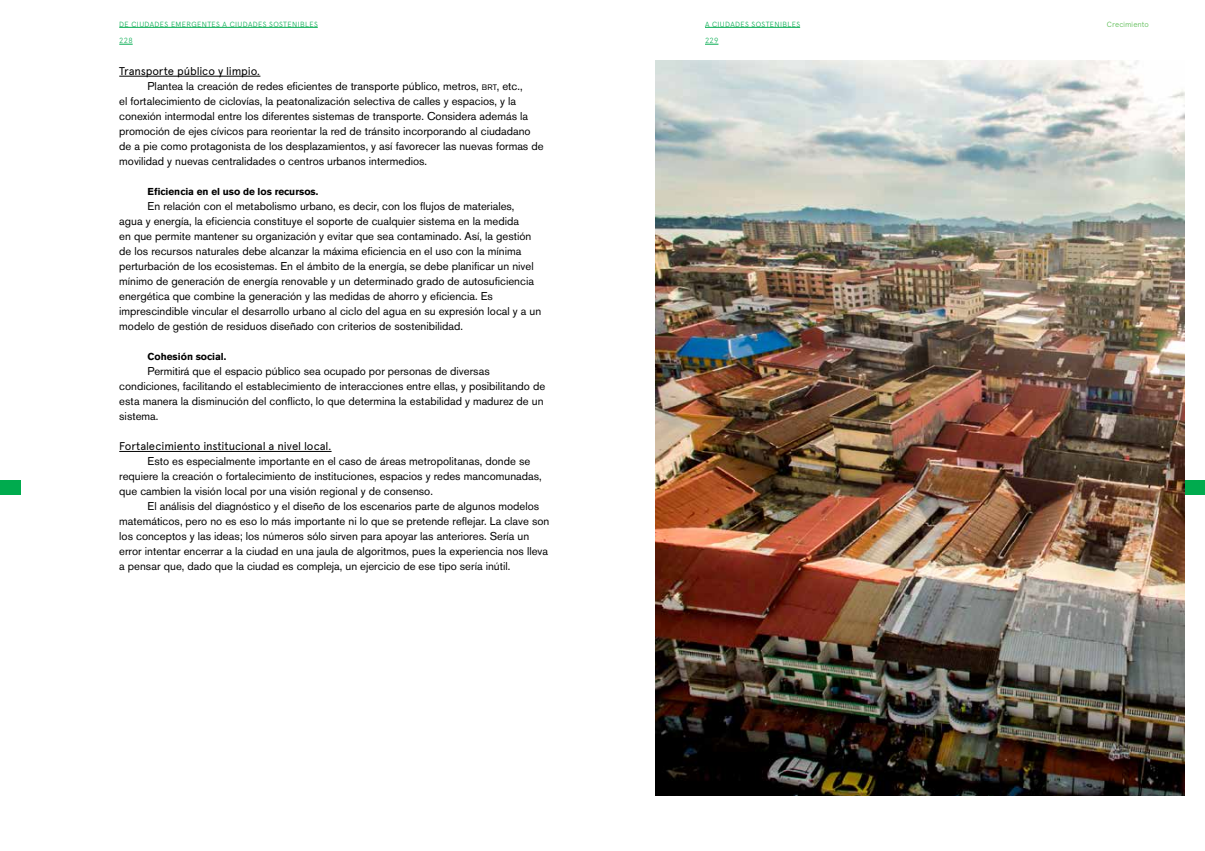
<style>
.page{position:relative;width:1205px;height:851px;background:#fff}
.page>*{position:absolute;margin:0;border:0;box-sizing:border-box;transform-origin:0 0}
.t1{font:11.25px/15px "Akzidenz Grotesk BE";color:#000}
.t2{font:11.25px "Apercu";letter-spacing:-.01em;color:#000}
.t3{font:700 10px "Akzidenz Grotesk BE";color:#000}
.t4{font:300 7.5px "Apercu";letter-spacing:.05em;color:#00ab4e}
.t5{font:300 7.5px "Apercu";color:#50b748}
.s1{font-size:7.88px}
</style>
<div class="page">
<hr style="left:705px;top:27px;width:95px;height:1px;background:#00ab4e">
<hr style="left:119px;top:27px;width:199px;height:1px;background:#00ab4e">
<svg style="left:705px;top:44px;width:13px;height:1px"></svg>
<svg style="left:119px;top:44px;width:14px;height:1px"></svg>
<div style="left:0;top:480px;width:21px;height:15px;background:#00ab4e"></div>
<div style="left:1184px;top:480px;width:21px;height:15px;background:#00ab4e"></div>
<hr style="left:119px;top:76px;width:141px;height:1px;background:#000">
<hr style="left:119px;top:451px;width:213px;height:1px;background:#000">
<img style="left:656px;top:60px;width:528px;height:735px">
<p class="t4" style="left:119px;top:19px;width:200px">DE CIUDADES EMERGENTES A CIUDADES SOSTENIBLES</p>
<p class="t4" style="left:705px;top:19px;width:97px">A CIUDADES SOSTENIBLES</p>
<p class="t4" style="left:119px;top:36px;width:15px">228</p>
<p class="t4" style="left:705px;top:36px;width:15px">229</p>
<p class="t2" style="left:119px;top:64px;width:143px">Transporte público y limpio.</p>
<p class="t1" style="left:119px;top:79px;width:426px;text-indent:28px">Plantea la creación de redes eficientes de transporte público, metros, <span class="s1">brt</span>, etc.,<br>el fortalecimiento de ciclovías, la peatonalización selectiva de calles y espacios, y la conexión intermodal entre los diferentes sistemas de transporte. Considera además la promoción de ejes cívicos para reorientar la red de tránsito incorporando al ciudadano de a pie como protagonista de los desplazamientos, y así favorecer las nuevas formas de movilidad y nuevas centralidades o centros urbanos intermedios.</p>
<p class="t3" style="left:148px;top:186px;width:172px">Eficiencia en el uso de los recursos.</p>
<p class="t1" style="left:119px;top:199px;width:423px;text-indent:28px">En relación con el metabolismo urbano, es decir, con los flujos de materiales,<br>agua y energía, la eficiencia constituye el soporte de cualquier sistema en la medida<br>en que permite mantener su organización y evitar que sea contaminado. Así, la gestión de los recursos naturales debe alcanzar la máxima eficiencia en el uso con la mínima perturbación de los ecosistemas. En el ámbito de la energía, se debe planificar un nivel mínimo de generación de energía renovable y un determinado grado de autosuficiencia energética que combine la generación y las medidas de ahorro y eficiencia. Es imprescindible vincular el desarrollo urbano al ciclo del agua en su expresión local y a un modelo de gestión de residuos diseñado con criterios de sostenibilidad.</p>
<p class="t3" style="left:148px;top:351px;width:80px">Cohesión social.</p>
<p class="t1" style="left:119px;top:364px;width:427px;text-indent:28px">Permitirá que el espacio público sea ocupado por personas de diversas condiciones, facilitando el establecimiento de interacciones entre ellas, y posibilitando de esta manera la disminución del conflicto, lo que determina la estabilidad y madurez de un sistema.</p>
<p class="t2" style="left:119px;top:439px;width:214px">Fortalecimiento institucional a nivel local.</p>
<p class="t1" style="left:119px;top:454px;width:424px;text-indent:28px">Esto es especialmente importante en el caso de áreas metropolitanas, donde se requiere la creación o fortalecimiento de instituciones, espacios y redes mancomunadas, que cambien la visión local por una visión regional y de consenso.</p>
<p class="t1" style="left:119px;top:499px;width:431px;text-indent:28px">El análisis del diagnóstico y el diseño de los escenarios parte de algunos modelos matemáticos, pero no es eso lo más importante ni lo que se pretende reflejar. La clave son los conceptos y las ideas; los números sólo sirven para apoyar las anteriores. Sería un error intentar encerrar a la ciudad en una jaula de algoritmos, pues la experiencia nos lleva a pensar que, dado que la ciudad es compleja, un ejercicio de ese tipo sería inútil.</p>
<p class="t5" style="left:1107px;top:19px;width:44px">Crecimiento</p>
</div>
